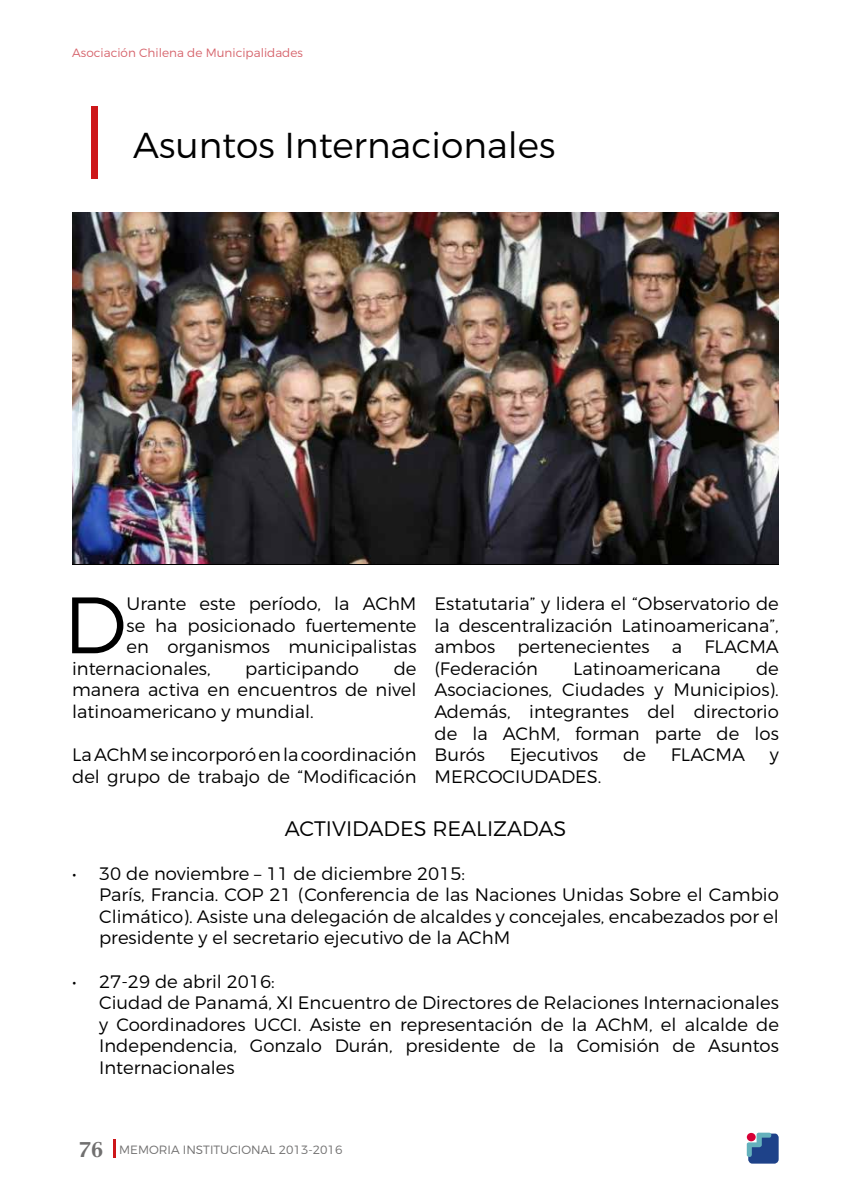
<style>
.page{position:relative;width:851px;height:1191px;background:#fff}
.page>*{position:absolute;margin:0;border:0;box-sizing:border-box;transform-origin:0 0}
.t1{font:300 79.65px "Montserrat";color:#000}
.t2{font:300 36px "Montserrat";color:#000}
.t3{font:300 21px "Montserrat";color:#000}
.t4{font:300 18px/21.6px "Montserrat";color:#000;text-align:justify}
.t5{font:300 12px "Montserrat";color:#d6636b}
.t6{font:300 12px "Montserrat";color:#706f6f}
.s1{font-family:"Capitals";font-weight:400;font-size:18px}
</style>
<div class="page">
<svg style="left:114px;top:1139px;width:2px;height:18px"></svg>
<svg style="left:746px;top:1132px;width:32px;height:31px"></svg>
<div style="left:91px;top:106px;width:7px;height:73px;background:#cd171a"></div>
<img style="left:72px;top:213px;width:706px;height:350px">
<p class="t5" style="left:72px;top:45px;width:232px">Asociación Chilena de Municipalidades</p>
<h2 class="t2" style="left:133px;top:124px;width:423px">Asuntos Internacionales</h2>
<h1 class="t1" style="left:64px;top:576px;width:64px">D</h1>
<p class="t4" style="left:127px;top:592px;width:291px">Urante este período, la AChM</p>
<p class="t4" style="left:434px;top:592px;width:346px">Estatutaria” y lidera el “Observatorio de la descentralización Latinoamericana”, ambos pertenecientes a FLACMA (Federación</p>
<p class="t4" style="left:127px;top:614px;width:291px">se ha posicionado fuertemente</p>
<p class="t4" style="left:127px;top:636px;width:291px">en organismos municipalistas</p>
<p class="t4" style="left:72px;top:657px;width:140px">internacionales,</p>
<p class="t4" style="left:245px;top:657px;width:115px">participando</p>
<p class="t4" style="left:434px;top:657px;width:346px;text-indent:321px">de Asociaciones, Ciudades y Municipios).<br>Además, integrantes del directorio de la AChM, forman parte de los Burós</p>
<p class="t4" style="left:72px;top:657px;width:346px;text-indent:321px">de manera activa en encuentros de nivel latinoamericano y mundial.</p>
<p class="t4" style="left:72px;top:744px;width:346px">La AChM se incorporó en la coordinación del grupo de trabajo de “Modificación</p>
<p class="t4" style="left:573px;top:657px;width:149px">Latinoamericana</p>
<p class="t4" style="left:509px;top:744px;width:90px">Ejecutivos</p>
<p class="t4" style="left:623px;top:744px;width:24px">de</p>
<p class="t4" style="left:670px;top:744px;width:76px">FLACMA</p>
<p class="t4" style="left:769px;top:744px;width:11px">y</p>
<p class="t4" style="left:434px;top:765px;width:168px">MERCOCIUDADES.</p>
<p class="t3" style="left:285px;top:816px;width:283px">ACTIVIDADES REALIZADAS</p>
<p class="t4" style="left:99px;top:862px;width:681px;text-align:left;text-indent:-27px">• 30 de noviembre – 11 de diciembre 2015:<br>París, Francia. COP 21 (Conferencia de las Naciones Unidas Sobre el Cambio Climático). Asiste una delegación de alcaldes y concejales, encabezados por el presidente y el secretario ejecutivo de la AChM</p>
<p class="t4" style="left:99px;top:970px;width:681px;text-align:left;text-indent:-27px">• 27-29 de abril 2016:<br>Ciudad de Panamá, XI Encuentro de Directores de Relaciones Internacionales y Coordinadores UCCI. Asiste en representación de la AChM, el alcalde de Independencia, Gonzalo Durán, presidente de la Comisión de Asuntos Internacionales</p>
<p class="t6" style="left:79px;top:1142px;width:264px"><span class="s1">76</span> MEMORIA INSTITUCIONAL 2013-2016</p>
</div>
